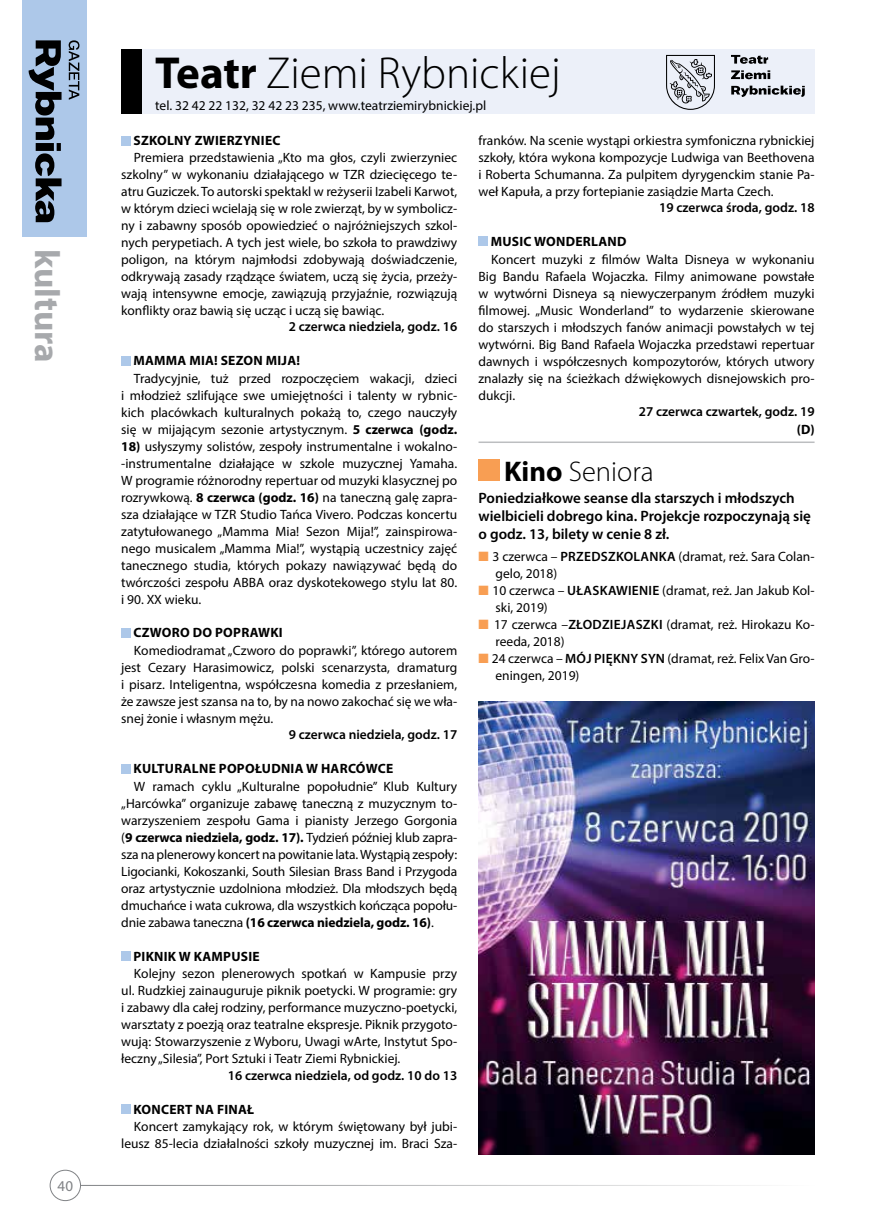
<style>
.page{position:relative;width:872px;height:1212px;background:#fff}
.page>*{position:absolute;margin:0;border:0;box-sizing:border-box;transform-origin:0 0}
.t1{font:300 45px "Myriad Pro";color:#000}
.t2{font:700 35.1px "Myriad Pro";color:#a7a9ac}
.t3{font:300 28.5px "Myriad Pro";color:#000}
.t4{font:600 15px/18px "Myriad Pro";color:#000}
.t5{font:15px "Myriad Pro";color:#808285}
.t6{font:13.5px/17px "Myriad Pro";color:#000;text-align:justify}
.t7{font:700 13.5px "Myriad Pro";letter-spacing:.02em;color:#000}
.t8{font:600 13.5px "Myriad Pro";color:#000}
.s1{font-weight:700}
.s2{font-family:"Dixieland";color:#f89e53}
.s3{font-weight:600}
</style>
<div class="page">
<div style="left:121px;top:136px;width:10px;height:9px;background:#adc8e9"></div>
<div style="left:121px;top:356px;width:10px;height:9px;background:#adc8e9"></div>
<div style="left:121px;top:628px;width:10px;height:9px;background:#adc8e9"></div>
<div style="left:121px;top:764px;width:10px;height:9px;background:#adc8e9"></div>
<div style="left:121px;top:951px;width:10px;height:9px;background:#adc8e9"></div>
<div style="left:121px;top:1104px;width:10px;height:10px;background:#adc8e9"></div>
<div style="left:478px;top:237px;width:10px;height:9px;background:#adc8e9"></div>
<div style="left:121px;top:50px;width:21px;height:64px;background:#000"></div>
<div style="left:142px;top:50px;width:672px;height:64px;background:#ecf0f9"></div>
<svg style="left:666px;top:55px;width:49px;height:55px"></svg>
<svg style="left:731px;top:55px;width:37px;height:9px"></svg>
<svg style="left:731px;top:70px;width:39px;height:9px"></svg>
<svg style="left:731px;top:86px;width:73px;height:11px"></svg>
<div style="left:22px;top:0;width:64px;height:236px;background:#adc8e9"></div>
<svg style="left:69px;top:40px;width:10px;height:60px"></svg>
<svg style="left:29px;top:40px;width:33px;height:182px"></svg>
<img style="left:478px;top:701px;width:336px;height:453px">
<div style="left:478px;top:459px;width:22px;height:21px;background:#f89e53"></div>
<hr style="left:478px;top:441px;width:336px;height:2px;background:#bcbec0">
<div style="left:50px;top:1170px;width:31px;height:31px;border:1px solid #808285;border-radius:50%"></div>
<hr style="left:81px;top:1185px;width:733px;height:1px;background:#808285">
<h2 class="t2" style="left:70px;top:249px;width:115px;rotate:90deg">kultura</h2>
<p class="t5" style="left:58px;top:1177px;width:17px">40</p>
<h1 class="t1" style="left:155px;top:46px;width:407px"><span class="s1">Teatr</span> Ziemi Rybnickiej</h1>
<p class="t6" style="left:155px;top:97px;width:332px">tel. 32 42 22 132, 32 42 23 235, www.teatrziemirybnickiej.pl</p>
<p class="t7" style="left:133px;top:132px;width:149px">SZKOLNY ZWIERZYNIEC</p>
<p class="t6" style="left:121px;top:148px;width:337px;text-indent:13px">Premiera przedstawienia „Kto ma głos, czyli zwierzyniec szkolny” w wykonaniu działającego w TZR dziecięcego te&shy;atru Guziczek. To autorski spektakl w reżyserii Izabeli Karwot, w którym dzieci wcielają się w role zwierząt, by w symbolicz&shy;ny i zabawny sposób opowiedzieć o najróżniejszych szkol&shy;nych perypetiach. A tych jest wiele, bo szkoła to prawdziwy poligon, na którym najmłodsi zdobywają doświadczenie, odkrywają zasady rządzące światem, uczą się życia, przeży&shy;wają intensywne emocje, zawiązują przyjaźnie, rozwiązują konflikty oraz bawią się ucząc i uczą się bawiąc.</p>
<p class="t8" style="left:289px;top:318px;width:170px">2 czerwca niedziela, godz. 16</p>
<p class="t7" style="left:133px;top:352px;width:168px">MAMMA MIA! SEZON MIJA!</p>
<p class="t6" style="left:121px;top:369px;width:337px;text-indent:13px">Tradycyjnie, tuż przed rozpoczęciem wakacji, dzieci i młodzież szlifujące swe umiejętności i talenty w rybnic&shy;kich placówkach kulturalnych pokażą to, czego nauczyły się w mijającym sezonie artystycznym. <span class="s1">5 czerwca (godz.</span></p>
<p class="t6" style="left:121px;top:438px;width:337px"><span class="s1">18)</span> usłyszymy solistów, zespoły instrumentalne i wokalno--instrumentalne działające w szkole muzycznej Yamaha.<br>W programie różnorodny repertuar od muzyki klasycznej po rozrywkową. <span class="s1">8 czerwca (godz. 16)</span> na taneczną galę zapra&shy;sza działające w TZR Studio Tańca Vivero. Podczas koncertu zatytułowanego „Mamma Mia! Sezon Mija!”, zainspirowa&shy;nego musicalem „Mamma Mia!”, wystąpią uczestnicy zajęć tanecznego studia, których pokazy nawiązywać będą do twórczości zespołu ABBA oraz dyskotekowego stylu lat 80. i 90. XX wieku.</p>
<p class="t7" style="left:133px;top:624px;width:151px">CZWORO DO POPRAWKI</p>
<p class="t6" style="left:121px;top:642px;width:337px;text-indent:13px">Komediodramat „Czworo do poprawki”, którego autorem jest Cezary Harasimowicz, polski scenarzysta, dramaturg i pisarz. Inteligentna, współczesna komedia z przesłaniem, że zawsze jest szansa na to, by na nowo zakochać się we wła&shy;snej żonie i własnym mężu.</p>
<p class="t8" style="left:289px;top:726px;width:170px">9 czerwca niedziela, godz. 17</p>
<p class="t7" style="left:133px;top:760px;width:261px">KULTURALNE POPOŁUDNIA W HARCÓWCE</p>
<p class="t6" style="left:121px;top:778px;width:337px;text-indent:13px">W ramach cyklu „Kulturalne popołudnie” Klub Kultury „Harcówka” organizuje zabawę taneczną z muzycznym to&shy;warzyszeniem zespołu Gama i pianisty Jerzego Gorgonia (<span class="s1">9 czerwca niedziela, godz. 17).</span> Tydzień później klub zapra&shy;sza na plenerowy koncert na powitanie lata. Wystąpią zespoły:<br>Ligocianki, Kokoszanki, South Silesian Brass Band i Przygoda oraz artystycznie uzdolniona młodzież. Dla młodszych będą dmuchańce i wata cukrowa, dla wszystkich kończąca popołu&shy;dnie zabawa taneczna <span class="s1">(16 czerwca niedziela, godz. 16)</span>.</p>
<p class="t7" style="left:133px;top:947px;width:128px">PIKNIK W KAMPUSIE</p>
<p class="t6" style="left:121px;top:965px;width:337px;text-indent:13px">Kolejny sezon plenerowych spotkań w Kampusie przy ul. Rudzkiej zainauguruje piknik poetycki. W programie: gry i zabawy dla całej rodziny, performance muzyczno-poetycki, warsztaty z poezją oraz teatralne ekspresje. Piknik przygoto&shy;wują: Stowarzyszenie z Wyboru, Uwagi wArte, Instytut Spo&shy;łeczny „Silesia”, Port Sztuki i Teatr Ziemi Rybnickiej.</p>
<p class="t8" style="left:228px;top:1066px;width:231px">16 czerwca niedziela, od godz. 10 do 13</p>
<p class="t7" style="left:133px;top:1100px;width:122px">KONCERT NA FINAŁ</p>
<p class="t6" style="left:121px;top:1118px;width:337px;text-align:right">Koncert zamykający rok, w którym świętowany był jubi&shy;leusz 85-lecia działalności szkoły muzycznej im. Braci Sza-</p>
<p class="t6" style="left:478px;top:131px;width:337px">franków. Na scenie wystąpi orkiestra symfoniczna rybnickiej szkoły, która wykona kompozycje Ludwiga van Beethovena i Roberta Schumanna. Za pulpitem dyrygenckim stanie Pa&shy;weł Kapuła, a przy fortepianie zasiądzie Marta Czech.</p>
<p class="t8" style="left:659px;top:199px;width:157px">19 czerwca środa, godz. 18</p>
<p class="t7" style="left:491px;top:233px;width:137px">MUSIC WONDERLAND</p>
<p class="t6" style="left:478px;top:250px;width:337px;text-indent:13px">Koncert muzyki z filmów Walta Disneya w wykonaniu Big Bandu Rafaela Wojaczka. Filmy animowane powstałe w wytwórni Disneya są niewyczerpanym źródłem muzyki filmowej. „Music Wonderland” to wydarzenie skierowane do starszych i młodszych fanów animacji powstałych w tej wytwórni. Big Band Rafaela Wojaczka przedstawi repertuar dawnych i współczesnych kompozytorów, których utwory znalazły się na ścieżkach dźwiękowych disnejowskich pro&shy;dukcji.</p>
<p class="t8" style="left:639px;top:403px;width:177px">27 czerwca czwartek, godz. 19</p>
<p class="t7" style="left:797px;top:420px;width:19px">(D)</p>
<h3 class="t3" style="left:504px;top:454px;width:151px"><span class="s1">Kino</span> Seniora</h3>
<p class="t4" style="left:478px;top:489px;width:334px">Poniedziałkowe seanse dla starszych i młodszych wielbicieli dobrego kina. Projekcje rozpoczynają się o godz. 13, bilety w cenie 8 zł.</p>
<p class="t6" style="left:478px;top:548px;width:337px"><span class="s2">N</span> 3 czerwca – <span class="s3">PRZEDSZKOLANKA</span> (dramat, reż. Sara Colan-</p>
<p class="t6" style="left:495px;top:565px;width:63px">gelo, 2018)</p>
<p class="t6" style="left:478px;top:582px;width:337px"><span class="s2">N</span> 10 czerwca – <span class="s3">UŁASKAWIENIE</span> (dramat, reż. Jan Jakub Kol-</p>
<p class="t6" style="left:495px;top:599px;width:54px">ski, 2019)</p>
<p class="t6" style="left:478px;top:616px;width:337px"><span class="s2">N</span> 17 czerwca –<span class="s3">ZŁODZIEJASZKI</span> (dramat, reż. Hirokazu Ko-</p>
<p class="t6" style="left:495px;top:633px;width:71px">reeda, 2018)</p>
<p class="t6" style="left:478px;top:650px;width:337px"><span class="s2">N</span> 24 czerwca – <span class="s3">MÓJ PIĘKNY SYN</span> (dramat, reż. Felix Van Gro-</p>
<p class="t6" style="left:495px;top:667px;width:85px">eningen, 2019)</p>
</div>
